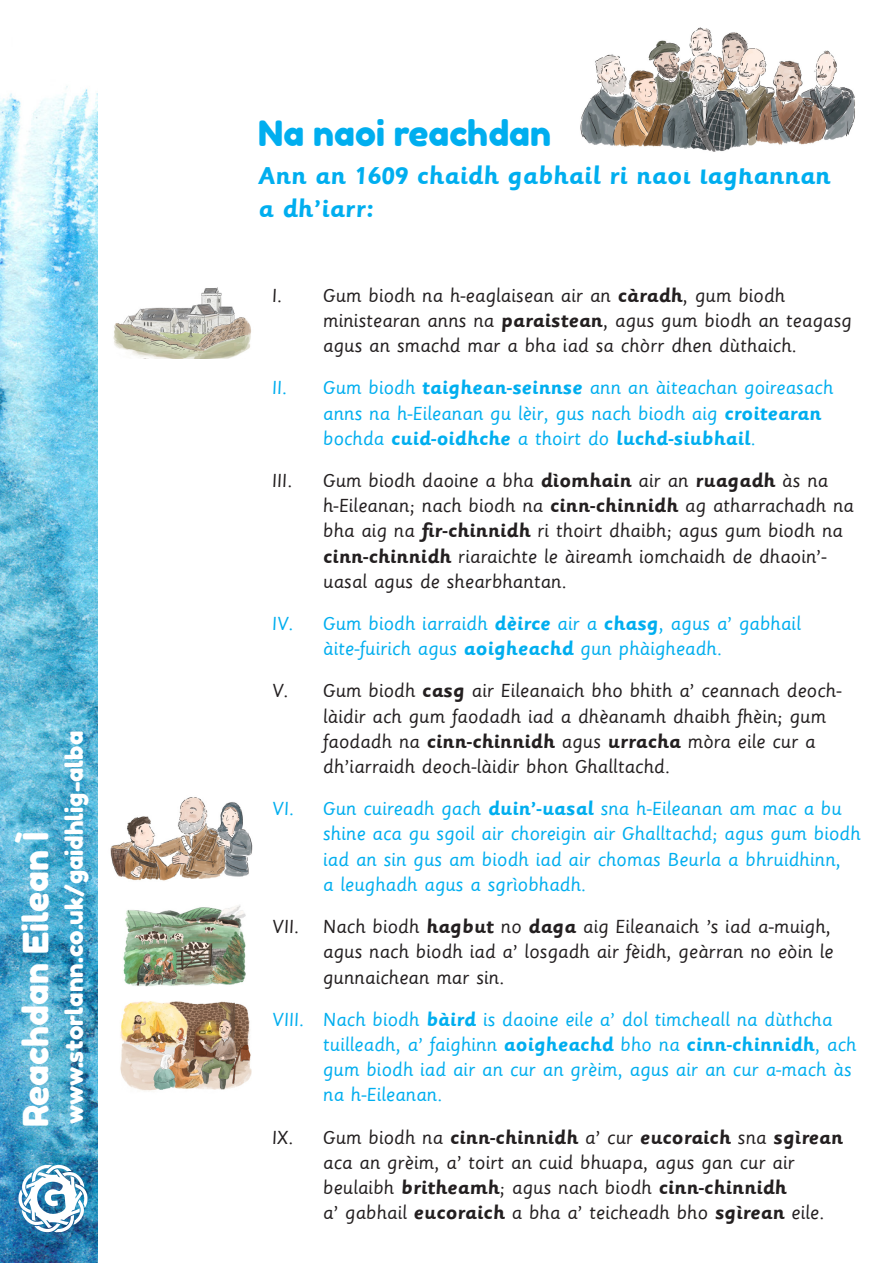
<style>
.page{position:relative;width:893px;height:1263px;background:#fff}
.page>*{position:absolute;margin:0;border:0;box-sizing:border-box;transform-origin:0 0}
.t1{font:34.95px "Fredoka One";color:#fff}
.t2{font:34.95px "Fredoka One";color:#00aeef}
.t3{font:700 27px "Sassoon Primary";color:#00aeef}
.t4{font:24.15px "Fredoka One";color:#fff}
.t5{font:21px/25.2px "Sassoon Primary";color:#231f20}
.t6{font:21px/25.2px "Sassoon Primary";color:#00aeef}
.s1{font-weight:700}
</style>
<div class="page">
<img style="left:113px;top:287px;width:138px;height:71px">
<img style="left:0;top:86px;width:98px;height:1177px">
<img style="left:18px;top:1164px;width:70px;height:68px">
<img style="left:110px;top:797px;width:143px;height:84px">
<img style="left:123px;top:905px;width:123px;height:81px">
<img style="left:120px;top:1001px;width:132px;height:90px">
<img style="left:580px;top:27px;width:275px;height:125px">
<p class="t1" style="left:14px;top:1127px;width:298px;rotate:-90deg">Reachdan Eilean Ì</p>
<p class="t4" style="left:60px;top:1124px;width:394px;rotate:-90deg">www.storlann.co.uk/gaidhlig-alba</p>
<p class="t2" style="left:258px;top:112px;width:294px">Na naoi reachdan</p>
<p class="t3" style="left:258px;top:159px;width:574px">Ann an 1609 chaidh gabhail ri naoi laghannan</p>
<p class="t3" style="left:258px;top:193px;width:117px">a dh’iarr:</p>
<p class="t5" style="left:323px;top:282px;width:530px;text-indent:-51px">I. Gum biodh na h-eaglaisean air an <span class="s1">càradh</span>, gum biodh ministearan anns na <span class="s1">paraistean</span>, agus gum biodh an teagasg agus an smachd mar a bha iad sa chòrr dhen dùthaich.</p>
<p class="t6" style="left:323px;top:375px;width:512px;text-indent:-51px">II. Gum biodh <span class="s1">taighean-seinnse</span> ann an àiteachan goireasach anns na h-Eileanan gu lèir, gus nach biodh aig <span class="s1">croitearan </span>bochda <span class="s1">cuid-oidhche</span> a thoirt do <span class="s1">luchd-siubhail</span>.</p>
<p class="t5" style="left:272px;top:467px;width:22px">III.</p>
<p class="t5" style="left:323px;top:467px;width:532px">Gum biodh daoine a bha <span class="s1">dìomhain</span> air an <span class="s1">ruagadh</span> às na h-Eileanan; nach biodh na <span class="s1">cinn-chinnidh</span> ag atharrachadh na bha aig na <span class="s1">fir-chinnidh</span> ri thoirt dhaibh; agus gum biodh na <span class="s1">cinn-chinnidh</span> riaraichte le àireamh iomchaidh de dhaoin’- uasal agus de shearbhantan.</p>
<p class="t6" style="left:323px;top:610px;width:479px;text-indent:-51px">IV. Gum biodh iarraidh <span class="s1">dèirce</span> air a <span class="s1">chasg</span>, agus a’ gabhail àite-fuirich agus <span class="s1">aoigheachd</span> gun phàigheadh.</p>
<p class="t5" style="left:323px;top:678px;width:520px;text-indent:-51px">V. Gum biodh <span class="s1">casg</span> air Eileanaich bho bhith a’ ceannach deoch&shy;làidir ach gum faodadh iad a dhèanamh dhaibh fhèin; gum faodadh na <span class="s1">cinn-chinnidh</span> agus <span class="s1">urracha</span> mòra eile cur a dh’iarraidh deoch-làidir bhon Ghalltachd.</p>
<p class="t6" style="left:323px;top:795px;width:539px;text-indent:-51px">VI. Gun cuireadh gach <span class="s1">duin’-uasal</span> sna h-Eileanan am mac a bu shine aca gu sgoil air choreigin air Ghalltachd; agus gum biodh iad an sin gus am biodh iad air chomas Beurla a bhruidhinn,<br>a leughadh agus a sgrìobhadh.</p>
<p class="t5" style="left:323px;top:913px;width:512px;text-align:justify;text-indent:-51px">VII. Nach biodh <span class="s1">hagbut</span> no <span class="s1">daga</span> aig Eileanaich ’s iad a-muigh, agus nach biodh iad a’ losgadh air fèidh, geàrran no eòin le gunnaichean mar sin.</p>
<p class="t6" style="left:323px;top:1006px;width:535px;text-indent:-51px">VIII. Nach biodh <span class="s1">bàird</span> is daoine eile a’ dol timcheall na dùthcha tuilleadh, a’ faighinn <span class="s1">aoigheachd</span> bho na <span class="s1">cinn-chinnidh</span>, ach gum biodh iad air an cur an grèim, agus air an cur a-mach às na h-Eileanan.</p>
<p class="t5" style="left:323px;top:1124px;width:522px;text-indent:-51px">IX. Gum biodh na <span class="s1">cinn-chinnidh</span> a’ cur <span class="s1">eucoraich</span> sna <span class="s1">sgìrean </span>aca an grèim, a’ toirt an cuid bhuapa, agus gan cur air beulaibh <span class="s1">britheamh</span>; agus nach biodh <span class="s1">cinn-chinnidh<br></span>a’ gabhail <span class="s1">eucoraich</span> a bha a’ teicheadh bho <span class="s1">sgìrean</span> eile.</p>
</div>
